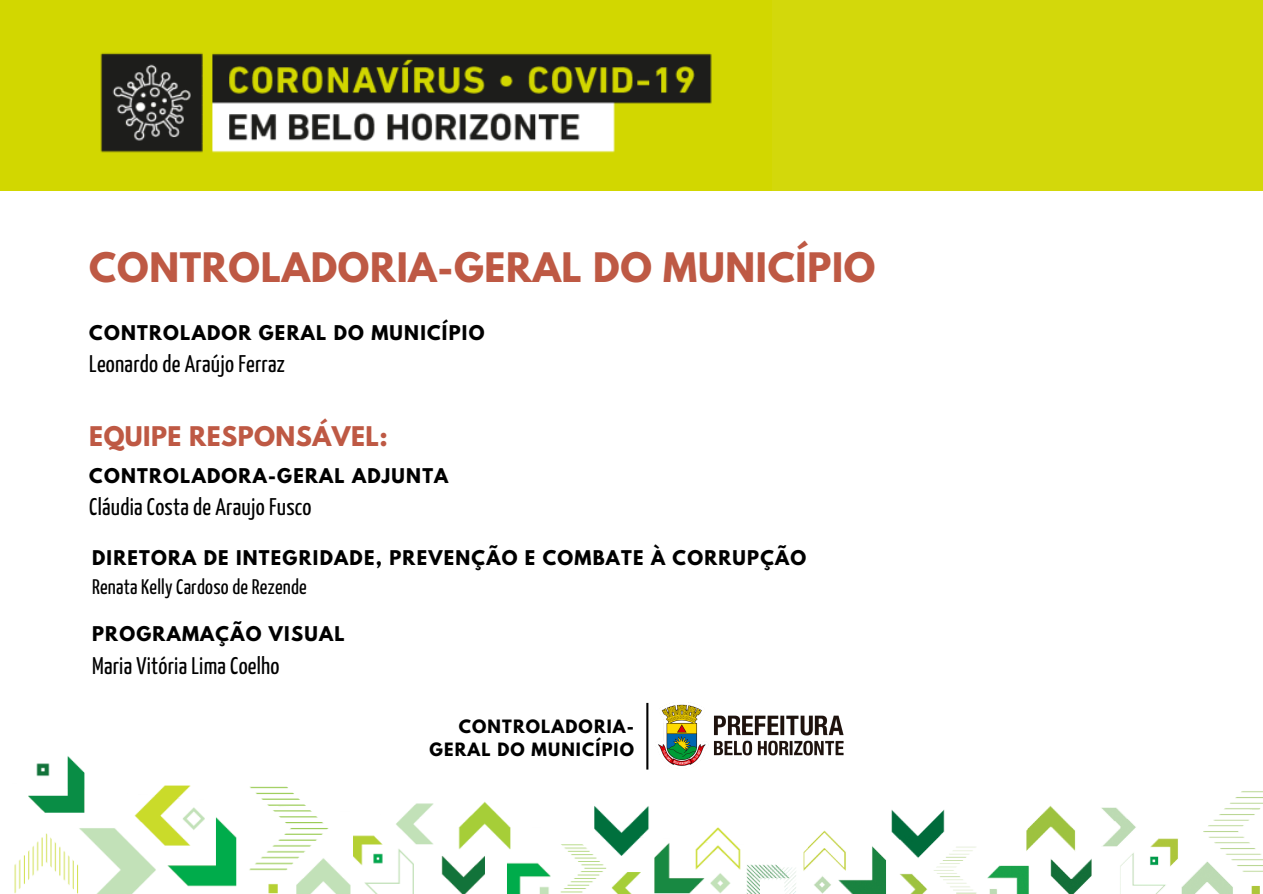
<style>
.page{position:relative;width:1263px;height:894px;background:#fff}
.page>*{position:absolute;margin:0;border:0;box-sizing:border-box;transform-origin:0 0}
.t1{font:700 36px "League Spartan";letter-spacing:.02em;color:#be5944}
.t2{font:24px "Yanone Kaffeesatz";letter-spacing:.01em;color:#000}
.t3{font:700 24px "League Spartan";letter-spacing:.02em;color:#be5944}
.t4{font:21px "Yanone Kaffeesatz";letter-spacing:.01em;color:#000}
.t5{font:700 18px "League Spartan";letter-spacing:.07em;color:#000}
.t6{font:700 16.2px/23px "League Spartan";letter-spacing:.07em;color:#000;text-align:right}
</style>
<div class="page">
<img style="left:0;top:0;width:772px;height:190px">
<div style="left:772px;top:0;width:490px;height:191px;background:#d3d80b"></div>
<img style="left:14px;top:736px;width:742px;height:157px">
<img style="left:756px;top:791px;width:506px;height:102px">
<svg style="left:646px;top:702px;width:2px;height:67px"></svg>
<img style="left:656px;top:704px;width:188px;height:65px">
<h1 class="t1" style="left:89px;top:250px;width:788px">CONTROLADORIA-GERAL DO MUNICÍPIO</h1>
<p class="t5" style="left:89px;top:324px;width:397px">CONTROLADOR GERAL DO MUNICÍPIO</p>
<h2 class="t2" style="left:89px;top:349px;width:197px">Leonardo de Araújo Ferraz</h2>
<h2 class="t3" style="left:89px;top:424px;width:300px">EQUIPE RESPONSÁVEL:</h2>
<p class="t5" style="left:89px;top:466px;width:361px">CONTROLADORA-GERAL ADJUNTA</p>
<h2 class="t2" style="left:89px;top:492px;width:224px">Cláudia Costa de Araujo Fusco</h2>
<p class="t5" style="left:92px;top:548px;width:716px">DIRETORA DE INTEGRIDADE, PREVENÇÃO E COMBATE À CORRUPÇÃO</p>
<p class="t4" style="left:92px;top:574px;width:216px">Renata Kelly Cardoso de Rezende</p>
<p class="t5" style="left:92px;top:625px;width:254px">PROGRAMAÇÃO VISUAL</p>
<h2 class="t2" style="left:92px;top:650px;width:189px">Maria Vitória Lima Coelho</h2>
<p class="t6" style="left:430px;top:716px;width:206px">CONTROLADORIA-<br>GERAL DO MUNICÍPIO</p>
</div>
